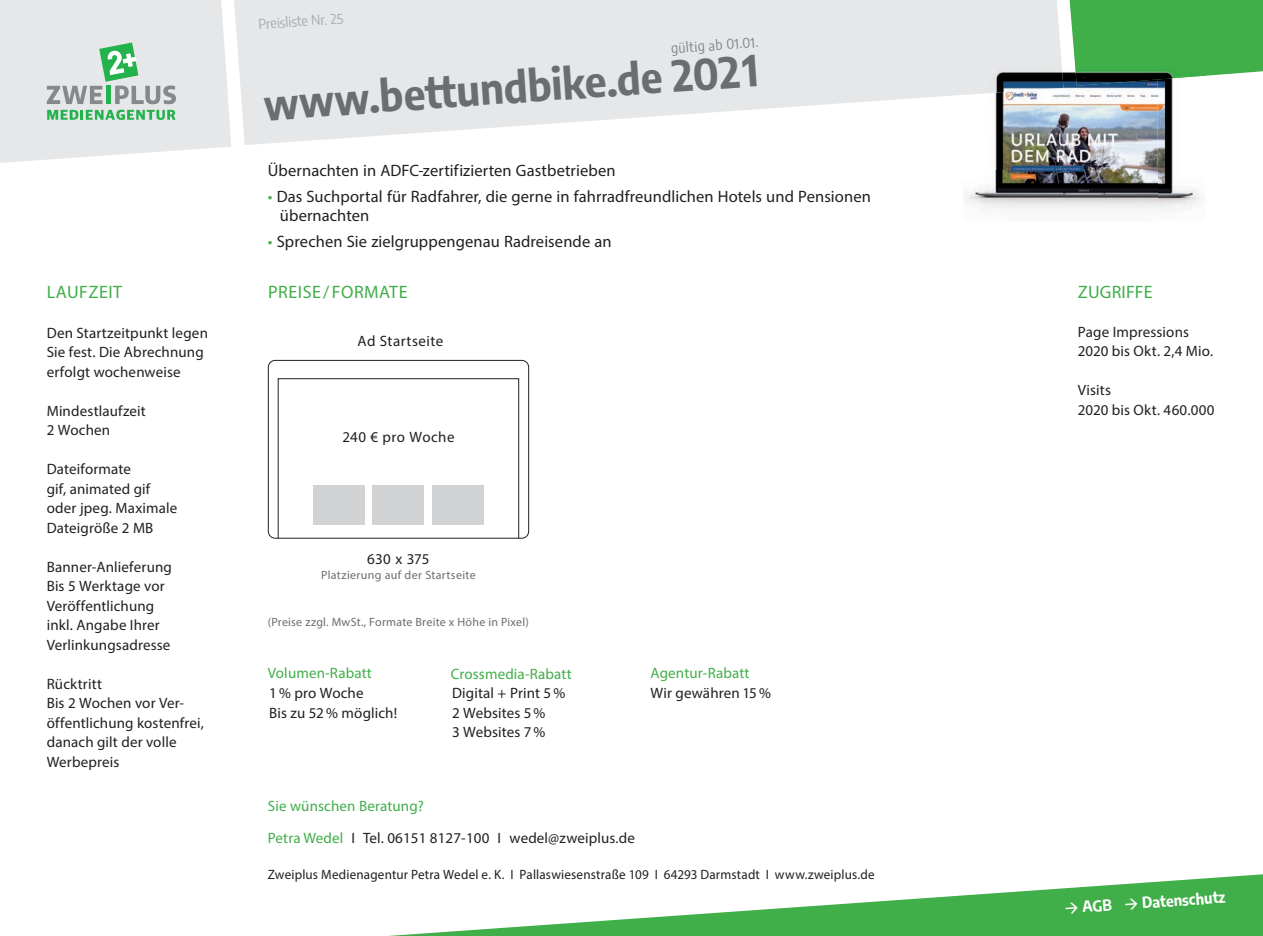
<style>
.page{position:relative;width:1263px;height:936px;background:#fff}
.page>*{position:absolute;margin:0;border:0;box-sizing:border-box;transform-origin:0 0}
.t1{font:700 semi-condensed 42px "Encode Sans";color:#6c6d70}
.t2{font:18px "Myriad Pro";letter-spacing:.03em;color:#40ae49}
.t3{font:18px "Myriad Pro";letter-spacing:.01em;color:#40ae49}
.t4{font:16.5px/19.5px "Myriad Pro";letter-spacing:.01em;color:#231f20}
.t5{font:15px/19.5px "Myriad Pro";letter-spacing:.01em;color:#231f20}
.t6{font:15px "Myriad Pro";letter-spacing:.01em;color:#40ae49}
.t7{font:15px "Myriad Pro";letter-spacing:.03em;color:#231f20}
.t8{font:700 semi-condensed 15px "Encode Sans";color:#fff}
.t9{font:13.5px "Myriad Pro";letter-spacing:.015em;color:#231f20}
.t10{font:semi-condensed 13.5px "Encode Sans";color:#a8a9ad}
.t11{font:semi-condensed 13.5px "Encode Sans";color:#808285}
.t12{font:12px "Myriad Pro";letter-spacing:.02em;color:#6c6d70}
.s1{color:#40ae49}
</style>
<div class="page">
<svg style="left:234px;top:0;width:828px;height:145px;fill:#e6e7e9"></svg>
<div style="left:1069px;top:0;width:194px;height:76px;background:#40ae49"></div>
<svg style="left:0;top:0;width:231px;height:163px;background:#dce3e0"></svg>
<svg style="left:402px;top:874px;width:861px;height:61px"></svg>
<div style="left:278px;top:378px;width:241px;height:161px;border:1px solid #231f20"></div>
<div style="left:268px;top:360px;width:261px;height:178px;border:1px solid #231f20;border-radius:7px"></div>
<div style="left:313px;top:484px;width:52px;height:40px;background:#d1d2d4"></div>
<div style="left:372px;top:484px;width:52px;height:40px;background:#d1d2d4"></div>
<div style="left:432px;top:484px;width:52px;height:40px;background:#d1d2d4"></div>
<img style="left:963px;top:95px;width:97px;height:75px">
<img style="left:1060px;top:68px;width:97px;height:102px">
<img style="left:1157px;top:86px;width:44px;height:124px">
<img style="left:965px;top:170px;width:192px;height:39px">
<img style="left:963px;top:68px;width:100px;height:27px">
<img style="left:1075px;top:68px;width:131px;height:18px">
<p class="t10" style="left:258px;top:15px;width:86px;rotate:-4deg">Preisliste Nr. 25</p>
<p class="t11" style="left:670px;top:39px;width:89px;rotate:-4deg">gültig ab 01.01.</p>
<h1 class="t1" style="left:262px;top:73px;width:497px;rotate:-4deg">www.bettundbike.de 2021</h1>
<p class="t4" style="left:268px;top:160px;width:349px">Übernachten in ADFC-zertifizierten Gastbetrieben</p>
<p class="t4" style="left:280px;top:186px;width:593px;text-indent:-12px"><span class="s1">•</span> Das Suchportal für Radfahrer, die gerne in fahrradfreundlichen Hotels und Pensionen übernachten</p>
<p class="t4" style="left:268px;top:231px;width:345px"><span class="s1">•</span> Sprechen Sie zielgruppengenau Radreisende an</p>
<p class="t2" style="left:47px;top:281px;width:77px">LAUFZEIT</p>
<p class="t2" style="left:268px;top:281px;width:141px">PREISE/FORMATE</p>
<p class="t5" style="left:47px;top:322px;width:163px">Den Startzeitpunkt legen<br>Sie fest. Die Abrechnung erfolgt wochenweise</p>
<p class="t5" style="left:47px;top:400px;width:101px">Mindestlaufzeit<br>2 Wochen</p>
<p class="t5" style="left:47px;top:459px;width:132px">Dateiformate<br>gif, animated gif oder jpeg. Maximale<br>Dateigröße 2 MB</p>
<p class="t5" style="left:47px;top:556px;width:127px">Banner-Anlieferung<br>Bis 5 Werktage vor<br>Veröffentlichung inkl. Angabe Ihrer<br>Verlinkungsadresse</p>
<p class="t5" style="left:47px;top:673px;width:159px">Rücktritt<br>Bis 2 Wochen vor Ver&shy;öffentlichung kostenfrei, danach gilt der volle<br>Werbepreis</p>
<p class="t7" style="left:358px;top:332px;width:87px">Ad Startseite</p>
<p class="t7" style="left:342px;top:427px;width:114px">240 € pro Woche</p>
<p class="t5" style="left:367px;top:549px;width:64px">630 x 375</p>
<p class="t12" style="left:321px;top:567px;width:156px">Platzierung auf der Startseite</p>
<p class="t12" style="left:268px;top:615px;width:263px">(Preise zzgl. MwSt., Formate Breite x Höhe in Pixel)</p>
<p class="t6" style="left:268px;top:664px;width:105px">Volumen-Rabatt</p>
<p class="t5" style="left:269px;top:683px;width:129px">1 % pro Woche<br>Bis zu 52 % möglich!</p>
<p class="t6" style="left:451px;top:664px;width:122px">Crossmedia-Rabatt</p>
<p class="t5" style="left:452px;top:683px;width:115px">Digital + Print 5 %<br>2 Websites 5 %<br>3 Websites 7 %</p>
<p class="t6" style="left:651px;top:664px;width:100px">Agentur-Rabatt</p>
<p class="t5" style="left:651px;top:683px;width:122px">Wir gewähren 15 %</p>
<p class="t5" style="left:268px;top:790px;width:368px;line-height:31.2px"><span class="s1">Sie wünschen Beratung?<br>Petra Wedel</span> I Tel. 06151 8127-100 I wedel@zweiplus.de</p>
<p class="t9" style="left:268px;top:865px;width:608px">Zweiplus Medienagentur Petra Wedel e. K. I Pallaswiesenstraße 109 I 64293 Darmstadt I www.zweiplus.de</p>
<p class="t3" style="left:1078px;top:280px;width:76px">ZUGRIFFE</p>
<p class="t5" style="left:1078px;top:321px;width:137px">Page Impressions<br>2020 bis Okt. 2,4 Mio.</p>
<p class="t5" style="left:1078px;top:380px;width:138px">Visits<br>2020 bis Okt. 460.000</p>
<p class="t8" style="left:1063px;top:896px;width:163px;rotate:-4deg">→ AGB → Datenschutz</p>
</div>
